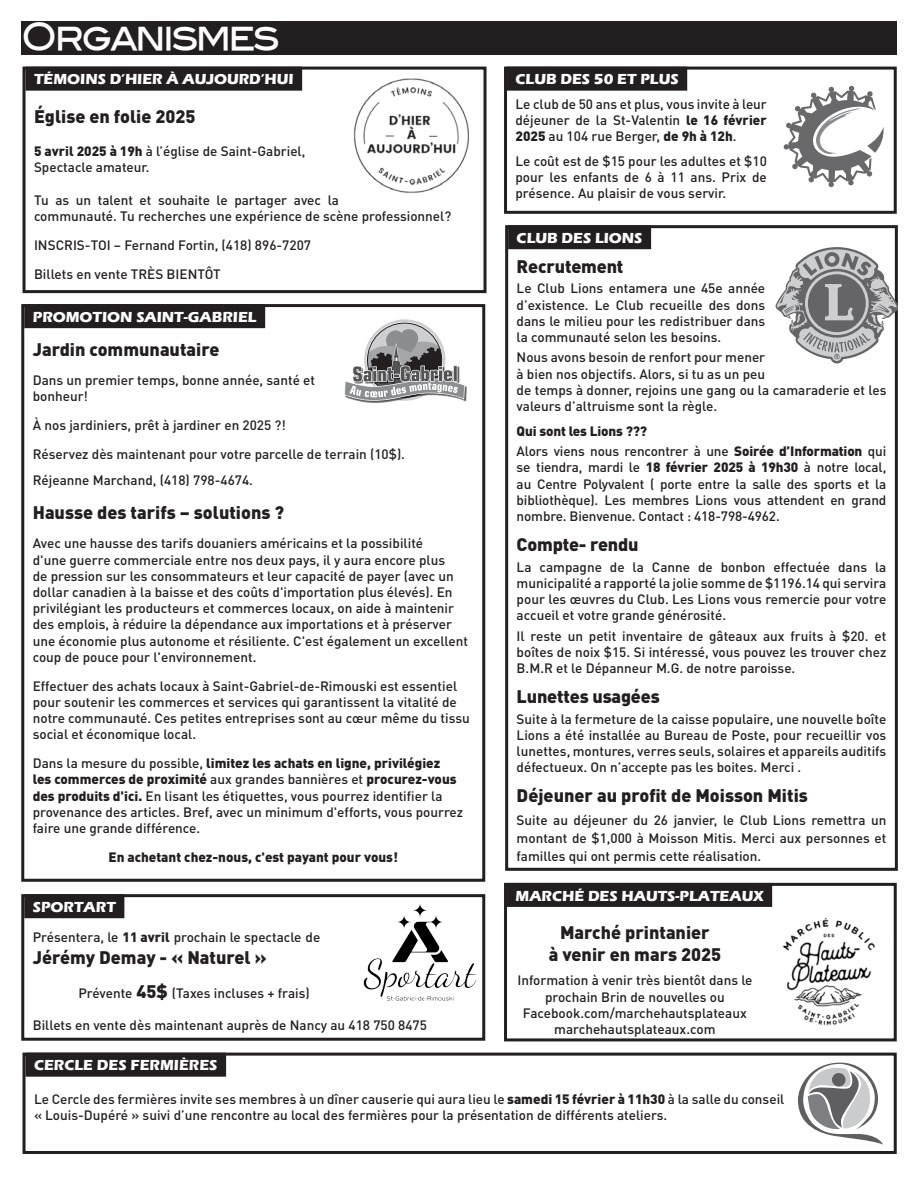
<style>
.page{position:relative;width:918px;height:1188px;background:#fff}
.page>*{position:absolute;margin:0;border:0;box-sizing:border-box;transform-origin:0 0}
.t1{font:37.2px "Blair Md ITCTT Medium";letter-spacing:-.08em;color:#fff;scale:.89 1}
.t2{font:900 18px/21.6px "DIN Pro";color:#231f20;text-align:center}
.t3{font:700 15px "Eras ITC";color:#fff}
.t4{font:500 13.5px/16.2px "DIN Pro";color:#231f20}
.t5{font:900 13.5px/20.4px "DIN Pro";color:#231f20}
.s1{font-weight:900}
.s2{font-weight:900;font-size:18px}
.s3{font-weight:500}
</style>
<div class="page">
<div style="left:26px;top:67px;width:276px;height:24px;background:#231f20"></div>
<div style="left:23px;top:67px;width:464px;height:226px;border:3px solid #231f20"></div>
<img style="left:353px;top:78px;width:116px;height:115px">
<div style="left:21px;top:21px;width:876px;height:34px;background:#231f20"></div>
<div style="left:507px;top:883px;width:265px;height:24px;background:#231f20"></div>
<div style="left:504px;top:883px;width:393px;height:158px;border:3px solid #231f20"></div>
<img style="left:782px;top:917px;width:93px;height:109px">
<div style="left:507px;top:67px;width:180px;height:24px;background:#231f20"></div>
<div style="left:504px;top:67px;width:393px;height:147px;border:3px solid #231f20"></div>
<svg style="left:784px;top:86px;width:100px;height:101px"></svg>
<div style="left:24px;top:304px;width:241px;height:24px;background:#231f20"></div>
<div style="left:21px;top:304px;width:464px;height:578px;border:3px solid #231f20"></div>
<svg style="left:364px;top:319px;width:81px;height:82px"></svg>
<img style="left:358px;top:386px;width:109px;height:17px">
<svg style="left:344px;top:329px;width:121px;height:72px"></svg>
<div style="left:26px;top:1053px;width:200px;height:24px;background:#231f20"></div>
<div style="left:23px;top:1053px;width:874px;height:101px;border:3px solid #231f20"></div>
<svg style="left:798px;top:1063px;width:85px;height:82px"></svg>
<div style="left:508px;top:225px;width:143px;height:24px;background:#231f20"></div>
<div style="left:505px;top:225px;width:393px;height:646px;border:3px solid #231f20"></div>
<svg style="left:776px;top:247px;width:122px;height:116px"></svg>
<div style="left:24px;top:894px;width:100px;height:24px;background:#231f20"></div>
<div style="left:21px;top:894px;width:464px;height:147px;border:3px solid #231f20"></div>
<img style="left:364px;top:905px;width:113px;height:95px">
<h1 class="t1" style="left:21px;top:6px;width:292px">Organismes</h1>
<p class="t3" style="left:34px;top:71px;width:261px">TÉMOINS D’HIER À AUJOURD’HUI</p>
<h2 class="t2" style="left:34px;top:105px;width:163px">Église en folie 2025</h2>
<p class="t4" style="left:34px;top:143px;width:273px"><span class="s1">5 avril 2025 à 19h</span> à l’église de Saint-Gabriel,<br>Spectacle amateur.</p>
<p class="t4" style="left:34px;top:191px;width:419px">Tu as un talent et souhaite le partager avec la<br>communauté. Tu recherches une expérience de scène professionnel?</p>
<p class="t4" style="left:34px;top:230px;width:279px;line-height:29px">INSCRIS-TOI – Fernand Fortin, (418) 896-7207<br>Billets en vente TRÈS BIENTÔT</p>
<p class="t3" style="left:33px;top:308px;width:225px">PROMOTION SAINT-GABRIEL</p>
<h2 class="t2" style="left:33px;top:338px;width:188px">Jardin communautaire</h2>
<p class="t4" style="left:33px;top:372px;width:284px">Dans un premier temps, bonne année, santé et bonheur!</p>
<p class="t4" style="left:33px;top:410px;width:374px;line-height:29px">À nos jardiniers, prêt à jardiner en 2025 ?!<br>Réservez dès maintenant pour votre parcelle de terrain (10$).</p>
<p class="t4" style="left:33px;top:472px;width:222px">Réjeanne Marchand, (418) 798-4674.</p>
<h2 class="t2" style="left:33px;top:501px;width:253px">Hausse des tarifs – solutions ?</h2>
<p class="t4" style="left:33px;top:535px;width:437px">Avec une hausse des tarifs douaniers américains et la possibilité<br>d'une guerre commerciale entre nos deux pays, il y aura encore plus<br>de pression sur les consommateurs et leur capacité de payer (avec un dollar canadien à la baisse et des coûts d'importation plus élevés). En privilégiant les producteurs et commerces locaux, on aide à maintenir des emplois, à réduire la dépendance aux importations et à préserver une économie plus autonome et résiliente. C'est également un excellent coup de pouce pour l'environnement.</p>
<p class="t4" style="left:33px;top:677px;width:439px">Effectuer des achats locaux à Saint-Gabriel-de-Rimouski est essentiel pour soutenir les commerces et services qui garantissent la vitalité de notre communauté. Ces petites entreprises sont au cœur même du tissu social et économique local.</p>
<p class="t4" style="left:33px;top:755px;width:432px">Dans la mesure du possible, <span class="s1">limitez les achats en ligne, privilégiez<br>les commerces de proximité</span> aux grandes bannières et <span class="s1">procurez-vous des produits d'ici.</span> En lisant les étiquettes, vous pourrez identifier la provenance des articles. Bref, avec un minimum d'efforts, vous pourrez faire une grande différence.</p>
<p class="t5" style="left:109px;top:846px;width:291px">En achetant chez-nous, c'est payant pour vous!</p>
<p class="t3" style="left:33px;top:898px;width:85px">SPORTART</p>
<p class="t4" style="left:33px;top:928px;width:289px">Présentera, le <span class="s1">11 avril</span> prochain le spectacle de</p>
<h2 class="t2" style="left:33px;top:946px;width:236px">Jérémy Demay - « Naturel »</h2>
<p class="t4" style="left:78px;top:984px;width:233px">Prévente <span class="s2">45$</span> (Taxes incluses + frais)</p>
<p class="t4" style="left:33px;top:1017px;width:396px">Billets en vente dès maintenant auprès de Nancy au 418 750 8475</p>
<p class="t3" style="left:516px;top:71px;width:165px">CLUB DES 50 ET PLUS</p>
<p class="t4" style="left:516px;top:95px;width:253px;text-align:justify">Le club de 50 ans et plus, vous invite à leur déjeuner de la St-Valentin <span class="s1">le 16 février 2025</span> au 104 rue Berger, <span class="s1">de 9h à 12h</span>.</p>
<p class="t4" style="left:516px;top:153px;width:253px;text-align:justify">Le coût est de $15 pour les adultes et $10 pour les enfants de 6 à 11 ans. Prix de présence. Au plaisir de vous servir.</p>
<p class="t3" style="left:517px;top:229px;width:127px">CLUB DES LIONS</p>
<h2 class="t2" style="left:517px;top:255px;width:108px">Recrutement</h2>
<p class="t4" style="left:517px;top:280px;width:250px;text-align:justify">Le Club Lions entamera une 45e année d’existence. Le Club recueille des dons dans le milieu pour les redistribuer dans la communauté selon les besoins.</p>
<p class="t4" style="left:517px;top:349px;width:371px">Nous avons besoin de renfort pour mener<br>à bien nos objectifs. Alors, si tu as un peu<br>de temps à donner, rejoins une gang ou la camaraderie et les valeurs d’altruisme sont la règle.</p>
<p class="t5" style="left:517px;top:420px;width:371px">Qui sont les Lions ???<br><span class="s3">Alors viens nous rencontrer à une</span> Soirée d’Information <span class="s3">qui</span></p>
<p class="t4" style="left:517px;top:459px;width:371px;text-align:justify">se tiendra, mardi le <span class="s1">18 février 2025 à 19h30</span> à notre local, au Centre Polyvalent ( porte entre la salle des sports et la bibliothèque). Les membres Lions vous attendent en grand nombre. Bienvenue. Contact : 418-798-4962.</p>
<h2 class="t2" style="left:517px;top:533px;width:124px">Compte- rendu</h2>
<p class="t4" style="left:517px;top:558px;width:371px;text-align:justify">La campagne de la Canne de bonbon effectuée dans la municipalité a rapporté la jolie somme de $1196.14 qui servira pour les œuvres du Club. Les Lions vous remercie pour votre accueil et votre grande générosité.</p>
<p class="t4" style="left:517px;top:627px;width:371px;text-align:justify">Il reste un petit inventaire de gâteaux aux fruits à $20. et boîtes de noix $15. Si intéressé, vous pouvez les trouver chez B.M.R et le Dépanneur M.G. de notre paroisse.</p>
<h2 class="t2" style="left:517px;top:685px;width:145px">Lunettes usagées</h2>
<p class="t4" style="left:517px;top:710px;width:371px;text-align:justify">Suite à la fermeture de la caisse populaire, une nouvelle boîte Lions a été installée au Bureau de Poste, pour recueillir vos lunettes, montures, verres seuls, solaires et appareils auditifs défectueux. On n’accepte pas les boites. Merci .</p>
<h2 class="t2" style="left:517px;top:784px;width:293px">Déjeuner au profit de Moisson Mitis</h2>
<p class="t4" style="left:517px;top:810px;width:371px;line-height:18px;text-align:justify">Suite au déjeuner du 26 janvier, le Club Lions remettra un montant de $1,000 à Moisson Mitis. Merci aux personnes et familles qui ont permis cette réalisation.</p>
<p class="t3" style="left:516px;top:887px;width:250px">MARCHÉ DES HAUTS-PLATEAUX</p>
<h2 class="t2" style="left:549px;top:921px;width:174px">Marché printanier<br>à venir en mars 2025</h2>
<p class="t4" style="left:517px;top:972px;width:237px;text-align:center">Information à venir très bientôt dans le prochain Brin de nouvelles ou Facebook.com/marchehautsplateaux marchehautsplateaux.com</p>
<p class="t3" style="left:34px;top:1057px;width:185px">CERCLE DES FERMIÈRES</p>
<p class="t4" style="left:34px;top:1090px;width:752px">Le Cercle des fermières invite ses membres à un dîner causerie qui aura lieu le <span class="s1">samedi 15 février à 11h30</span> à la salle du conseil « Louis-Dupéré » suivi d’une rencontre au local des fermières pour la présentation de différents ateliers.</p>
</div>
